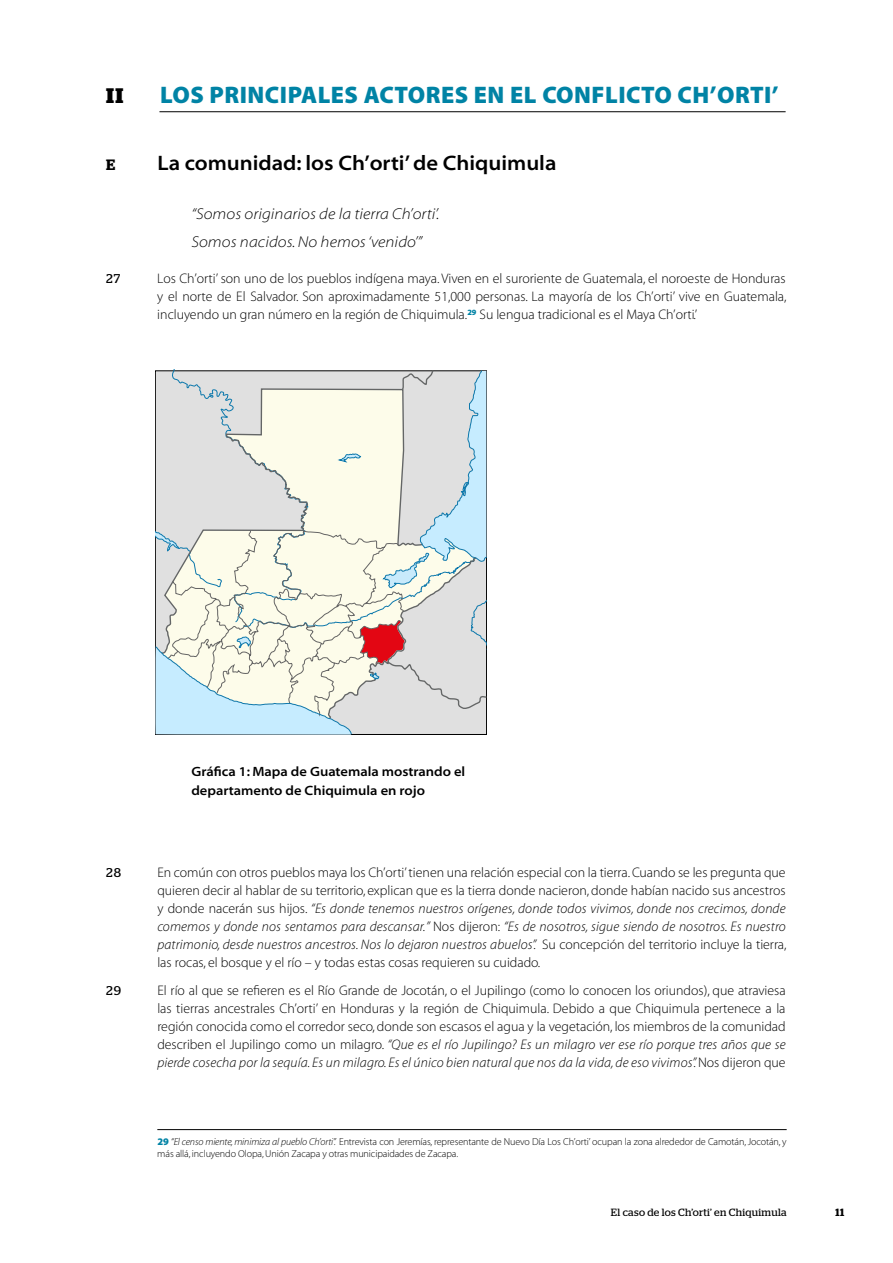
<style>
.page{position:relative;width:893px;height:1263px;background:#fff}
.page>*{position:absolute;margin:0;border:0;box-sizing:border-box;transform-origin:0 0}
.t1{font:24px "Myriad MM 830 600";letter-spacing:.02em;color:#0083a5}
.t2{font:21px "Myriad MM 565 700";color:#000}
.t3{font:700 21px "Stag";color:#000}
.t4{font:15.75px/28px "Myriad MM It 215 700";letter-spacing:.04em;color:#000}
.t5{font:600 15px "Stag";color:#000}
.t6{font:13.8px/18px "Myriad MM 215 600";letter-spacing:-.015em;color:#000;text-align:justify}
.t7{font:13.8px/18px "Myriad MM It 215 600";letter-spacing:-.015em;color:#000;text-align:justify}
.t8{font:13.5px/19.5px "Myriad MM 565 700";color:#000}
.t9{font:12.75px "Stag";color:#000}
.t10{font:10.5px "Stag";letter-spacing:.03em;color:#000}
.t11{font:600 10.5px "Stag";color:#000}
.t12{font:10.2px/12px "Myriad MM 215 600";letter-spacing:-.025em;color:#000}
.s1{font-family:"Myriad MM 215 600"}
.s2{font-family:"Myriad MM 830 600";color:#0083a5}
.s3{font-family:"Myriad MM It 215 600"}
</style>
<div class="page">
<hr style="left:157px;top:1129px;width:630px;height:1px;background:#000">
<hr style="left:159px;top:111px;width:627px;height:1px;background:#000">
<svg style="left:155px;top:370px;width:332px;height:365px;background:#e1e4df"></svg>
<h2 class="t3" style="left:106px;top:83px;width:19px">II</h2>
<h1 class="t1" style="left:160px;top:83px;width:620px">LOS PRINCIPALES ACTORES EN EL CONFLICTO CH’ORTI’</h1>
<p class="t5" style="left:106px;top:155px;width:11px">E</p>
<h2 class="t2" style="left:157px;top:152px;width:401px">La comunidad: los Ch’orti’ de Chiquimula</h2>
<p class="t4" style="left:191px;top:200px;width:250px">“Somos originarios de la tierra Ch’orti’.<br>Somos nacidos. No hemos ‘venido’”</p>
<p class="t9" style="left:106px;top:271px;width:16px">27</p>
<p class="t6" style="left:157px;top:270px;width:631px">Los Ch’orti’ son uno de los pueblos indígena maya. Viven en el suroriente de Guatemala, el noroeste de Honduras y el norte de El Salvador. Son aproximadamente 51,000 personas. La mayoría de los Ch’orti’ vive en Guatemala, incluyendo un gran número en la región de Chiquimula.<sup>29</sup> Su lengua tradicional es el Maya Ch’orti’.</p>
<p class="t8" style="left:191px;top:762px;width:275px">Gráfica 1: Mapa de Guatemala mostrando el departamento de Chiquimula en rojo</p>
<p class="t9" style="left:106px;top:865px;width:16px">28</p>
<p class="t6" style="left:157px;top:864px;width:630px">En común con otros pueblos maya los Ch’orti’ tienen una relación especial con la tierra. Cuando se les pregunta que quieren decir al hablar de su territorio, explican que es la tierra donde nacieron, donde habían nacido sus ancestros</p>
<p class="t7" style="left:157px;top:900px;width:631px"><span class="s1">y donde nacerán sus hijos.</span> “Es donde tenemos nuestros orígenes, donde todos vivimos, donde nos crecimos, donde comemos y donde nos sentamos para descansar.” <span class="s1">Nos dijeron:</span> “Es de nosotros, sigue siendo de nosotros. Es nuestro patrimonio, desde nuestros ancestros. Nos lo dejaron nuestros abuelos”. <span class="s1">Su concepción del territorio incluye la tierra,</span></p>
<p class="t6" style="left:157px;top:954px;width:385px">las rocas, el bosque y el río – y todas estas cosas requieren su cuidado.</p>
<p class="t9" style="left:106px;top:983px;width:16px">29</p>
<p class="t6" style="left:157px;top:982px;width:630px">El río al que se refieren es el Río Grande de Jocotán, o el Jupilingo (como lo conocen los oriundos), que atraviesa las tierras ancestrales Ch’orti’ en Honduras y la región de Chiquimula. Debido a que Chiquimula pertenece a la región conocida como el corredor seco, donde son escasos el agua y la vegetación, los miembros de la comunidad</p>
<p class="t7" style="left:157px;top:1036px;width:630px"><span class="s1">describen el Jupilingo como un milagro.</span> “Que es el río Jupilingo? Es un milagro ver ese río porque tres años que se pierde cosecha por la sequía. Es un milagro. Es el único bien natural que nos da la vida, de eso vivimos”. <span class="s1">Nos dijeron que</span></p>
<p class="t12" style="left:157px;top:1136px;width:631px"><span class="s2">29</span> <span class="s3">“El censo miente, minimiza al pueblo Ch’orti”.</span> Entrevista con Jeremías, representante de Nuevo Día Los Ch’orti’ ocupan la zona alrededor de Camotán, Jocotán, y más allá, incluyendo Olopa, Unión Zacapa y otras municipaidades de Zacapa.</p>
<p class="t10" style="left:611px;top:1206px;width:177px">El caso de los Ch’orti’ en Chiquimula</p>
<p class="t11" style="left:835px;top:1206px;width:10px">11</p>
</div>
